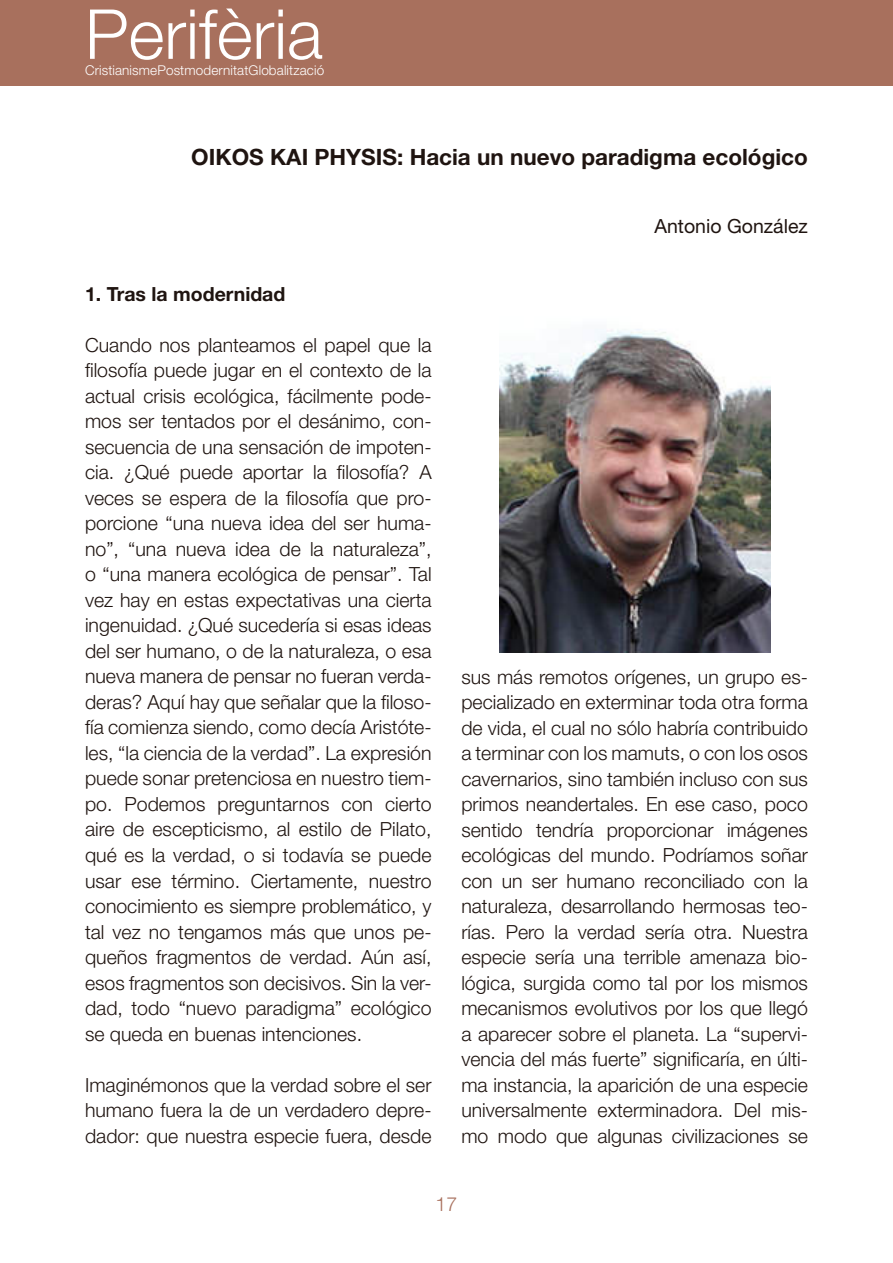
<style>
.page{position:relative;width:893px;height:1263px;background:#fff}
.page>*{position:absolute;margin:0;border:0;box-sizing:border-box;transform-origin:0 0}
.t1{font:300 69px "Helvetica Neue LT Std";color:#fff}
.t2{font:700 22.5px "Helvetica Neue LT Std";color:#1f1410}
.t3{font:300 19.5px/25.5px "Helvetica Neue LT Std";color:#1f1410;text-align:justify}
.t4{font:700 19.5px "Helvetica Neue LT Std";color:#1f1410}
.t5{font:19.5px "Helvetica Neue LT Std";color:#1f1410}
.t6{font:300 19.5px "Helvetica Neue LT Std";color:#a8705d}
.t7{font:300 13.5px "Helvetica Neue LT Std";letter-spacing:.01em;color:#fff}
</style>
<div class="page">
<div style="left:0;top:0;width:893px;height:86px;background:#a8705d"></div>
<img style="left:500px;top:329px;width:270px;height:324px">
<h1 class="t1" style="left:85px;top:-8px;width:239px">Perifèria</h1>
<p class="t7" style="left:85px;top:62px;width:241px">CristianismePostmodernitatGlobalització</p>
<p class="t2" style="left:191px;top:143px;width:618px">OIKOS KAI PHYSIS: Hacia un nuevo paradigma ecológico</p>
<p class="t4" style="left:85px;top:282px;width:202px">1. Tras la modernidad</p>
<p class="t3" style="left:85px;top:332px;width:348px">Cuando nos planteamos el papel que la filosofía puede jugar en el contexto de la actual crisis ecológica, fácilmente pode&shy;mos ser tentados por el desánimo, con&shy;secuencia de una sensación de impoten&shy;cia. ¿Qué puede aportar la filosofía? A veces se espera de la filosofía que pro&shy;porcione “una nueva idea del ser huma&shy;no”, “una nueva idea de la naturaleza”, o “una manera ecológica de pensar”. Tal vez hay en estas expectativas una cierta ingenuidad. ¿Qué sucedería si esas ideas del ser humano, o de la naturaleza, o esa nueva manera de pensar no fueran verda&shy;deras? Aquí hay que señalar que la filoso&shy;fía comienza siendo, como decía Aristóte&shy;les, “la ciencia de la verdad”. La expresión puede sonar pretenciosa en nuestro tiem&shy;po. Podemos preguntarnos con cierto aire de escepticismo, al estilo de Pilato, qué es la verdad, o si todavía se puede usar ese término. Ciertamente, nuestro conocimiento es siempre problemático, y tal vez no tengamos más que unos pe&shy;queños fragmentos de verdad. Aún así, esos fragmentos son decisivos. Sin la ver&shy;dad, todo “nuevo paradigma” ecológico se queda en buenas intenciones.</p>
<p class="t3" style="left:85px;top:1071px;width:348px">Imaginémonos que la verdad sobre el ser humano fuera la de un verdadero depre&shy;dador: que nuestra especie fuera, desde</p>
<p class="t5" style="left:654px;top:214px;width:155px">Antonio González</p>
<p class="t3" style="left:461px;top:663px;width:348px">sus más remotos orígenes, un grupo es&shy;pecializado en exterminar toda otra forma de vida, el cual no sólo habría contribuido a terminar con los mamuts, o con los osos cavernarios, sino también incluso con sus primos neandertales. En ese caso, poco sentido tendría proporcionar imágenes ecológicas del mundo. Podríamos soñar con un ser humano reconciliado con la naturaleza, desarrollando hermosas teo&shy;rías. Pero la verdad sería otra. Nuestra especie sería una terrible amenaza bio&shy;lógica, surgida como tal por los mismos mecanismos evolutivos por los que llegó a aparecer sobre el planeta. La “supervi&shy;vencia del más fuerte” significaría, en últi&shy;ma instancia, la aparición de una especie universalmente exterminadora. Del mis&shy;mo modo que algunas civilizaciones se</p>
<p class="t6" style="left:436px;top:1192px;width:23px">17</p>
</div>
